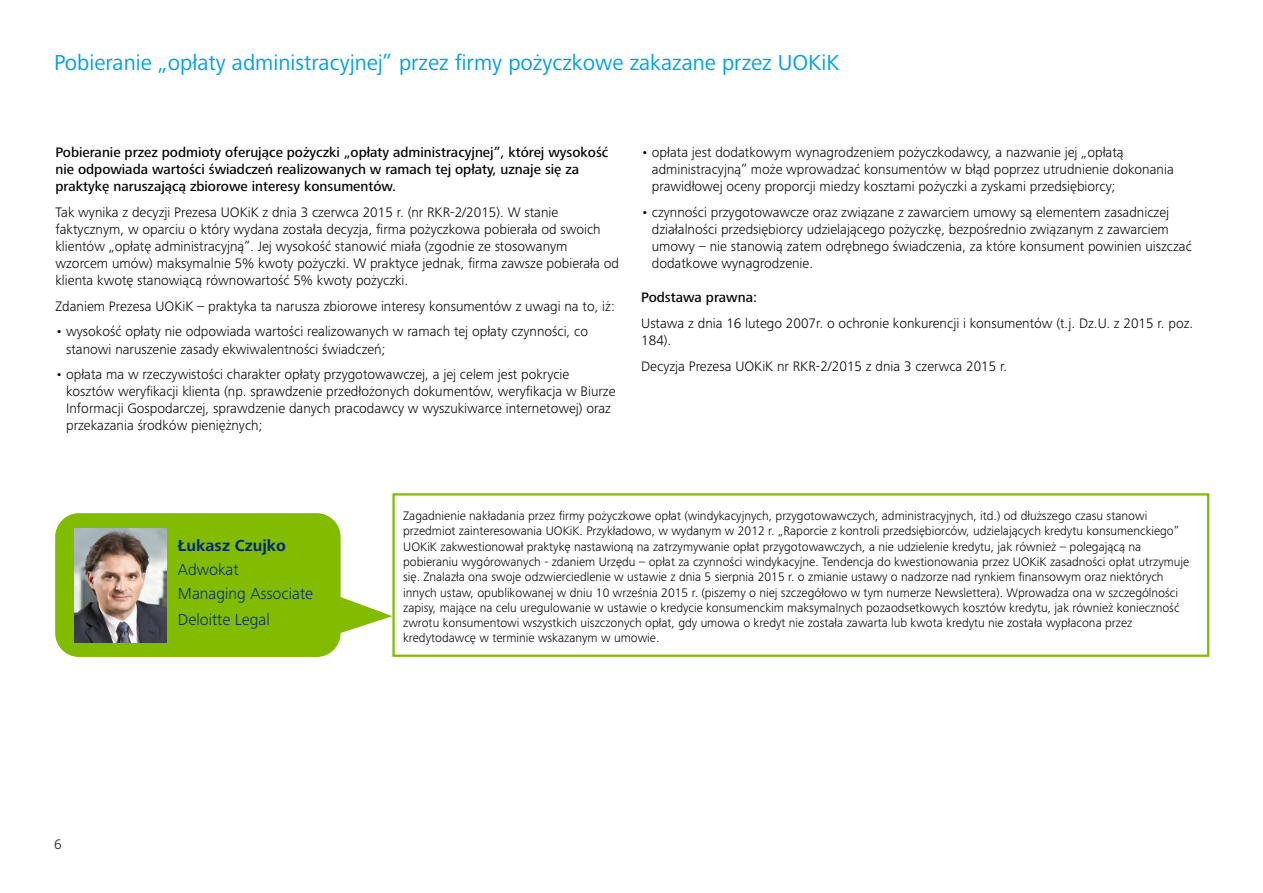
<style>
.page{position:relative;width:1263px;height:893px;background:#fff}
.page>*{position:absolute;margin:0;border:0;box-sizing:border-box;transform-origin:0 0}
.Styl_akapitowy_1{font:22.5px "Frutiger Next Pro";color:#00a1de}
.t1{font:300 16.5px "Frutiger Next Pro";color:#002776}
.t2{font:700 16.5px "Frutiger Next Pro";color:#002776}
.t3{font:300 14.25px/17.1px "Frutiger Next Pro";color:#000}
.t4{font:500 14.25px/17.1px "Frutiger Next Pro";color:#000}
.t5{font:300 14.25px "Frutiger Next Pro";color:#231f20}
.t6{font:300 12.75px/15.3px "Frutiger Next Pro";color:#000}
</style>
<div class="page">
<div style="left:392px;top:493px;width:817px;height:164px;border:2px solid #81bc00"></div>
<svg style="left:55px;top:513px;width:337px;height:144px;fill:#81bc00"></svg>
<img style="left:74px;top:528px;width:92px;height:115px">
<p class="Styl_akapitowy_1" style="left:54px;top:50px;width:787px">Pobieranie „opłaty administracyjnej” przez firmy pożyczkowe zakazane przez UOKiK</p>
<p class="t4" style="left:56px;top:144px;width:554px">Pobieranie przez podmioty oferujące pożyczki „opłaty administracyjnej”, której wysokość nie odpowiada wartości świadczeń realizowanych w ramach tej opłaty, uznaje się za praktykę naruszającą zbiorowe interesy konsumentów.</p>
<p class="t3" style="left:56px;top:203px;width:565px">Tak wynika z decyzji Prezesa UOKiK z dnia 3 czerwca 2015 r. (nr RKR-2/2015). W stanie faktycznym, w oparciu o który wydana została decyzja, firma pożyczkowa pobierała od swoich klientów „opłatę administracyjną”. Jej wysokość stanowić miała (zgodnie ze stosowanym wzorcem umów) maksymalnie 5% kwoty pożyczki. W praktyce jednak, firma zawsze pobierała od klienta kwotę stanowiącą równowartość 5% kwoty pożyczki.</p>
<p class="t3" style="left:56px;top:297px;width:561px">Zdaniem Prezesa UOKiK – praktyka ta narusza zbiorowe interesy konsumentów z uwagi na to, iż:</p>
<p class="t3" style="left:66px;top:323px;width:523px;text-indent:-11px">• wysokość opłaty nie odpowiada wartości realizowanych w ramach tej opłaty czynności, co stanowi naruszenie zasady ekwiwalentności świadczeń;</p>
<p class="t3" style="left:66px;top:366px;width:551px;text-indent:-11px">• opłata ma w rzeczywistości charakter opłaty przygotowawczej, a jej celem jest pokrycie kosztów weryfikacji klienta (np. sprawdzenie przedłożonych dokumentów, weryfikacja w Biurze Informacji Gospodarczej, sprawdzenie danych pracodawcy w wyszukiwarce internetowej) oraz przekazania środków pieniężnych;</p>
<p class="t3" style="left:652px;top:144px;width:523px;text-indent:-11px">• opłata jest dodatkowym wynagrodzeniem pożyczkodawcy, a nazwanie jej „opłatą administracyjną” może wprowadzać konsumentów w błąd poprzez utrudnienie dokonania prawidłowej oceny proporcji miedzy kosztami pożyczki a zyskami przedsiębiorcy;</p>
<p class="t3" style="left:652px;top:203px;width:542px;text-indent:-11px">• czynności przygotowawcze oraz związane z zawarciem umowy są elementem zasadniczej działalności przedsiębiorcy udzielającego pożyczkę, bezpośrednio związanym z zawarciem umowy – nie stanowią zatem odrębnego świadczenia, za które konsument powinien uiszczać dodatkowe wynagrodzenie.</p>
<p class="t4" style="left:641px;top:289px;width:117px">Podstawa prawna:</p>
<p class="t3" style="left:641px;top:314px;width:554px">Ustawa z dnia 16 lutego 2007r. o ochronie konkurencji i konsumentów (t.j. Dz.U. z 2015 r. poz.<br>184).</p>
<p class="t3" style="left:641px;top:357px;width:368px">Decyzja Prezesa UOKiK nr RKR-2/2015 z dnia 3 czerwca 2015 r.</p>
<p class="t5" style="left:54px;top:836px;width:9px">6</p>
<p class="t2" style="left:178px;top:536px;width:110px">Łukasz Czujko</p>
<p class="t1" style="left:178px;top:560px;width:62px">Adwokat</p>
<p class="t1" style="left:178px;top:584px;width:137px">Managing Associate</p>
<p class="t1" style="left:178px;top:610px;width:93px">Deloitte Legal</p>
<p class="t6" style="left:403px;top:508px;width:788px">Zagadnienie nakładania przez firmy pożyczkowe opłat (windykacyjnych, przygotowawczych, administracyjnych, itd.) od dłuższego czasu stanowi przedmiot zainteresowania UOKiK. Przykładowo, w wydanym w 2012 r. „Raporcie z kontroli przedsiębiorców, udzielających kredytu konsumenckiego” UOKiK zakwestionował praktykę nastawioną na zatrzymywanie opłat przygotowawczych, a nie udzielenie kredytu, jak również – polegającą na pobieraniu wygórowanych - zdaniem Urzędu – opłat za czynności windykacyjne. Tendencja do kwestionowania przez UOKiK zasadności opłat utrzymuje się. Znalazła ona swoje odzwierciedlenie w ustawie z dnia 5 sierpnia 2015 r. o zmianie ustawy o nadzorze nad rynkiem finansowym oraz niektórych innych ustaw, opublikowanej w dniu 10 września 2015 r. (piszemy o niej szczegółowo w tym numerze Newslettera). Wprowadza ona w szczególności zapisy, mające na celu uregulowanie w ustawie o kredycie konsumenckim maksymalnych pozaodsetkowych kosztów kredytu, jak również konieczność zwrotu konsumentowi wszystkich uiszczonych opłat, gdy umowa o kredyt nie została zawarta lub kwota kredytu nie została wypłacona przez kredytodawcę w terminie wskazanym w umowie.</p>
</div>
